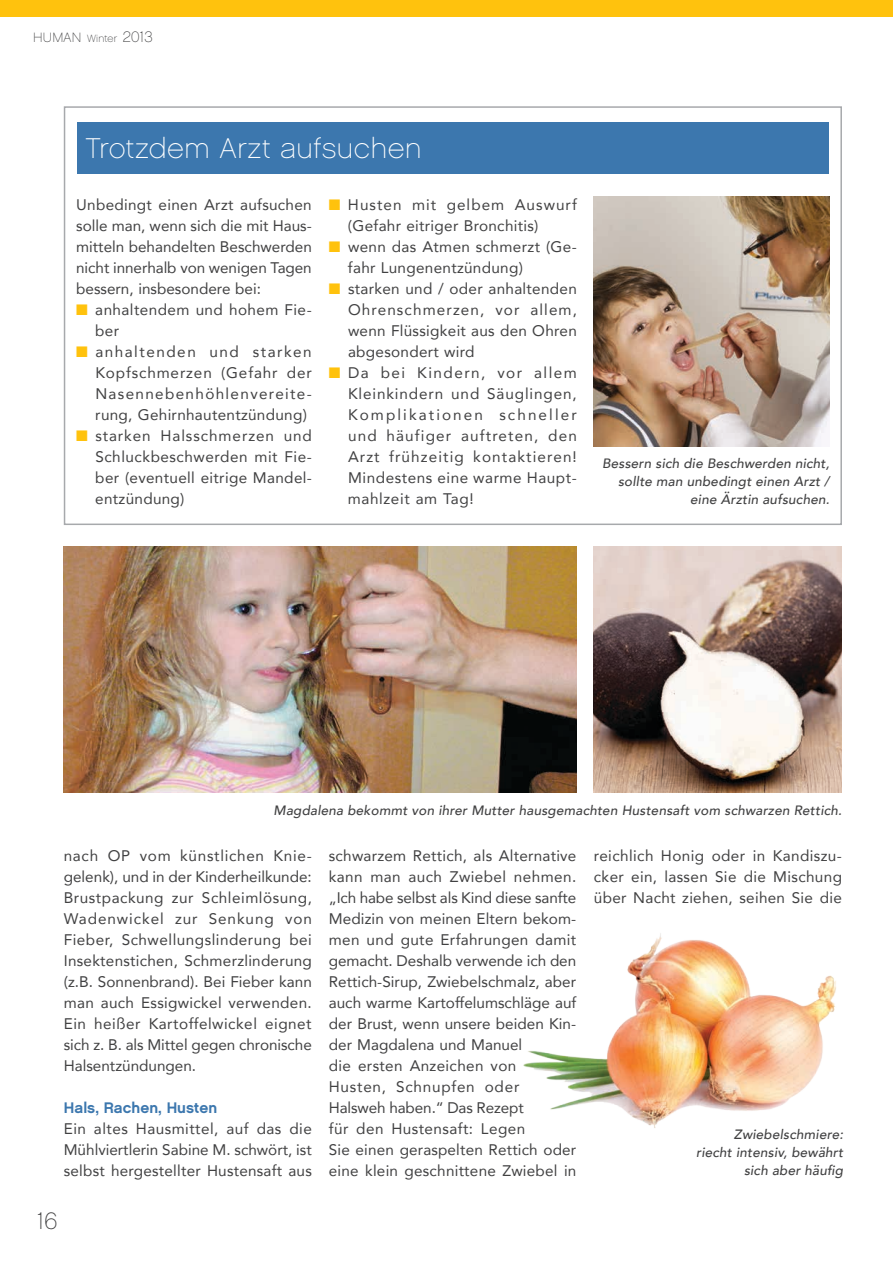
<style>
.page{position:relative;width:893px;height:1263px;background:#fff}
.page>*{position:absolute;margin:0;border:0;box-sizing:border-box;transform-origin:0 0}
.t1{font:28.5px "Chalet Paris Nineteen Sixty";letter-spacing:.03em;color:#fff}
.t2{font:24px "Chalet Paris Nineteen Sixty";color:#414142}
.t3{font:15.3px/21px "Avenir";letter-spacing:.02em;color:#414142;text-align:justify}
.t4{font:15.3px "Chalet New York Nineteen Sixty";letter-spacing:.005em;color:#3c77ae}
.t5{font:italic 500 13.5px/18px "Avenir";letter-spacing:.015em;color:#414142;text-align:right}
.t6{font:10.5px "Chalet Paris Nineteen Sixty";letter-spacing:.02em;color:#414142}
.s1{font-size:13.5px}
.s2{font-size:15.3px}
.s3{color:#ffc20d}
</style>
<div class="page">
<div style="left:0;top:0;width:893px;height:17px;background:#ffc20d"></div>
<div style="left:64px;top:106px;width:778px;height:419px;border:2px solid #a7a9ac"></div>
<div style="left:77px;top:123px;width:752px;height:51px;background:#3c77ae"></div>
<img style="left:64px;top:546px;width:513px;height:247px">
<img style="left:594px;top:546px;width:248px;height:247px">
<img style="left:594px;top:196px;width:235px;height:250px">
<img style="left:523px;top:933px;width:313px;height:195px">
<p class="t6" style="left:33px;top:32px;width:121px"><span class="s1">HUMAN</span> Winter <span class="s2">2013</span></p>
<h1 class="t1" style="left:86px;top:132px;width:337px">Trotzdem Arzt aufsuchen</h1>
<p class="t3" style="left:348px;top:194px;width:230px;text-indent:-19px"><span class="s3">■</span> Husten mit gelbem Auswurf (Gefahr eitriger Bronchitis)</p>
<p class="t3" style="left:348px;top:236px;width:230px;text-indent:-19px"><span class="s3">■</span> wenn das Atmen schmerzt (Ge&shy;fahr Lungenentzündung)</p>
<p class="t3" style="left:348px;top:278px;width:231px;text-indent:-19px"><span class="s3">■</span> starken und / oder anhaltenden Ohrenschmerzen, vor allem, wenn Flüssigkeit aus den Ohren abgesondert wird</p>
<p class="t3" style="left:348px;top:362px;width:231px;text-indent:-19px"><span class="s3">■</span> Da bei Kindern, vor allem Kleinkindern und Säuglingen, Komplikationen schneller und häufiger auftreten, den Arzt frühzeitig kontaktieren!<br>Mindestens eine warme Haupt&shy;mahlzeit am Tag!</p>
<p class="t3" style="left:76px;top:194px;width:237px">Unbedingt einen Arzt aufsuchen solle man, wenn sich die mit Haus&shy;mitteln behandelten Beschwerden nicht innerhalb von wenigen Tagen bessern, insbesondere bei:</p>
<p class="t3" style="left:95px;top:299px;width:218px;text-indent:-19px"><span class="s3">■</span> anhaltendem und hohem Fie&shy;ber</p>
<p class="t3" style="left:95px;top:341px;width:218px;text-indent:-19px"><span class="s3">■</span> anhaltenden und starken Kopfschmerzen (Gefahr der Nasennebenhöhlenvereite&shy;rung, Gehirnhautentzündung)</p>
<p class="t3" style="left:95px;top:425px;width:218px;text-indent:-19px"><span class="s3">■</span> starken Halsschmerzen und Schluckbeschwerden mit Fie&shy;ber (eventuell eitrige Mandel&shy;entzündung)</p>
<p class="t5" style="left:602px;top:455px;width:229px">Bessern sich die Beschwerden nicht, sollte man unbedingt einen Arzt / eine Ärztin aufsuchen.</p>
<p class="t5" style="left:274px;top:801px;width:570px">Magdalena bekommt von ihrer Mutter hausgemachten Hustensaft vom schwarzen Rettich.</p>
<p class="t3" style="left:64px;top:845px;width:250px">nach OP vom künstlichen Knie&shy;gelenk), und in der Kinderheilkunde:<br>Brustpackung zur Schleimlösung, Wadenwickel zur Senkung von Fieber, Schwellungslinderung bei Insektenstichen, Schmerzlinderung (z.B. Sonnenbrand). Bei Fieber kann man auch Essigwickel verwenden.<br>Ein heißer Kartoffelwickel eignet sich z. B. als Mittel gegen chronische Halsentzündungen.</p>
<p class="t4" style="left:64px;top:1098px;width:155px">Hals, Rachen, Husten</p>
<p class="t3" style="left:64px;top:1118px;width:250px">Ein altes Hausmittel, auf das die Mühlviertlerin Sabine M. schwört, ist selbst hergestellter Hustensaft aus</p>
<h2 class="t2" style="left:37px;top:1207px;width:22px">16</h2>
<p class="t3" style="left:329px;top:845px;width:249px;text-align:left">schwarzem Rettich, als Alternative kann man auch Zwiebel nehmen. „Ich habe selbst als Kind diese sanfte<br>Medizin von meinen Eltern bekom&shy;men und gute Erfahrungen damit gemacht. Deshalb verwende ich den<br>Rettich-Sirup, Zwiebelschmalz, aber auch warme Kartoffelumschläge auf der Brust, wenn unsere beiden Kin&shy;der Magdalena und Manuel<br>die ersten Anzeichen von<br>Husten, Schnupfen oder<br>Halsweh haben.“ Das Rezept<br>für den Hustensaft: Legen<br>Sie einen geraspelten Rettich oder eine klein geschnittene Zwiebel in</p>
<p class="t3" style="left:594px;top:845px;width:250px">reichlich Honig oder in Kandiszu&shy;cker ein, lassen Sie die Mischung über Nacht ziehen, seihen Sie die</p>
<p class="t5" style="left:696px;top:1126px;width:148px">Zwiebelschmiere: riecht intensiv, bewährt sich aber häufig</p>
</div>
